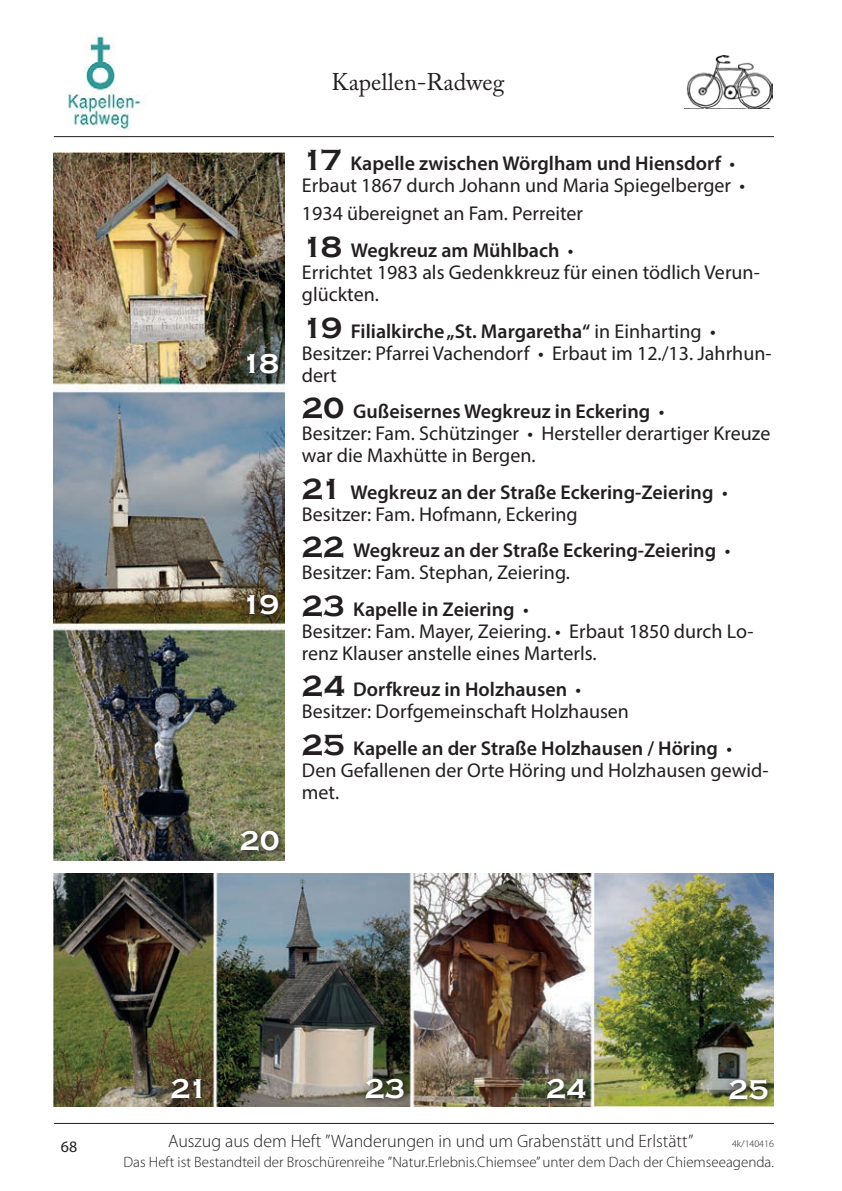
<style>
.page{position:relative;width:842px;height:1191px;background:#fff}
.page>*{position:absolute;margin:0;border:0;box-sizing:border-box;transform-origin:0 0}
.t1{font:700 28px "Copperplate Gothic";color:#fff}
.t2{font:24px "Adobe Caslon Pro";color:#231f20}
.t3{font:20px/22px "Myriad Pro";color:#231f20}
.t4{font:600 20px/22px "Myriad Pro";color:#231f20}
.t5{font:300 18px "Myriad Pro";color:#231f20}
.t6{font:16px "Myriad Pro";color:#231f20}
.t7{font:300 15px "Myriad Pro";color:#231f20}
.t8{font:300 10px "Myriad Pro";color:#231f20}
.s1{font-family:"Copperplate Gothic";font-weight:700;font-size:30px}
.s2{font-weight:600}
.s3{font-weight:400}
</style>
<div class="page">
<hr style="left:54px;top:136px;width:720px;height:1px;background:#231f20">
<hr style="left:54px;top:1123px;width:720px;height:1px;background:#231f20">
<img style="left:686px;top:56px;width:86px;height:52px">
<img style="left:54px;top:153px;width:231px;height:707px">
<img style="left:54px;top:873px;width:720px;height:233px">
<svg style="left:243px;top:350px;width:42px;height:30px"></svg>
<svg style="left:243px;top:590px;width:42px;height:31px"></svg>
<svg style="left:236px;top:826px;width:49px;height:31px;background:#64674b"></svg>
<svg style="left:167px;top:1074px;width:41px;height:31px"></svg>
<svg style="left:361px;top:1074px;width:50px;height:31px;background:#5a5a4a"></svg>
<svg style="left:542px;top:1074px;width:51px;height:31px;background:#595a46"></svg>
<svg style="left:725px;top:1075px;width:49px;height:31px;background:#707647"></svg>
<img style="left:68px;top:36px;width:78px;height:94px">
<h1 class="t1" style="left:241px;top:348px;width:39px">18</h1>
<h1 class="t1" style="left:242px;top:589px;width:39px">19</h1>
<h1 class="t1" style="left:240px;top:825px;width:41px">20</h1>
<p class="t2" style="left:331px;top:68px;width:175px">Kapellen-Radweg</p>
<p class="t3" style="left:302px;top:152px;width:445px"><span class="s1">17</span> <span class="s2">Kapelle zwischen Wörglham und Hiensdorf</span> •<br>Erbaut 1867 durch Johann und Maria Spiegelberger •</p>
<p class="t3" style="left:302px;top:195px;width:283px;line-height:36.6px">1934 übereignet an Fam. Perreiter<br><span class="s1">18</span> <span class="s2">Wegkreuz am Mühlbach</span> •</p>
<p class="t3" style="left:302px;top:261px;width:459px">Errichtet 1983 als Gedenkkreuz für einen tödlich Verun&shy;glückten.</p>
<p class="t3" style="left:302px;top:319px;width:471px"><span class="s1">19</span> <span class="s2">Filialkirche „St. Margaretha“</span> in Einharting •<br>Besitzer: Pfarrei Vachendorf • Erbaut im 12./13. Jahrhun&shy;dert</p>
<p class="t3" style="left:302px;top:400px;width:470px"><span class="s1">20</span> <span class="s2">Gußeisernes Wegkreuz in Eckering</span> •<br>Besitzer: Fam. Schützinger • Hersteller derartiger Kreuze war die Maxhütte in Bergen.</p>
<p class="t4" style="left:302px;top:480px;width:427px"><span class="s1">21</span> Wegkreuz an der Straße Eckering-Zeiering <span class="s3">•<br>Besitzer: Fam. Hofmann, Eckering</span></p>
<p class="t4" style="left:302px;top:539px;width:430px"><span class="s1">22</span> Wegkreuz an der Straße Eckering-Zeiering <span class="s3">•<br>Besitzer: Fam. Stephan, Zeiering.</span></p>
<p class="t3" style="left:302px;top:597px;width:453px"><span class="s1">23</span> <span class="s2">Kapelle in Zeiering</span> •<br>Besitzer: Fam. Mayer, Zeiering. • Erbaut 1850 durch Lo&shy;renz Klauser anstelle eines Marterls.</p>
<p class="t3" style="left:302px;top:678px;width:329px"><span class="s1">24</span> <span class="s2">Dorfkreuz in Holzhausen</span> •<br>Besitzer: Dorfgemeinschaft Holzhausen</p>
<p class="t3" style="left:302px;top:736px;width:468px"><span class="s1">25</span> <span class="s2">Kapelle an der Straße Holzhausen / Höring</span> •<br>Den Gefallenen der Orte Höring und Holzhausen gewid&shy;met.</p>
<h1 class="t1" style="left:170px;top:1073px;width:39px">21</h1>
<h1 class="t1" style="left:365px;top:1073px;width:41px">23</h1>
<h1 class="t1" style="left:546px;top:1073px;width:41px">24</h1>
<h1 class="t1" style="left:728px;top:1074px;width:41px">25</h1>
<p class="t6" style="left:61px;top:1136px;width:18px">68</p>
<p class="t5" style="left:168px;top:1129px;width:527px">Auszug aus dem Heft ”Wanderungen in und um Grabenstätt und Erlstätt”</p>
<p class="t8" style="left:732px;top:1137px;width:43px">4k/140416</p>
<p class="t7" style="left:123px;top:1152px;width:652px">Das Heft ist Bestandteil der Broschürenreihe ”Natur.Erlebnis.Chiemsee” unter dem Dach der Chiemseeagenda.</p>
</div>
